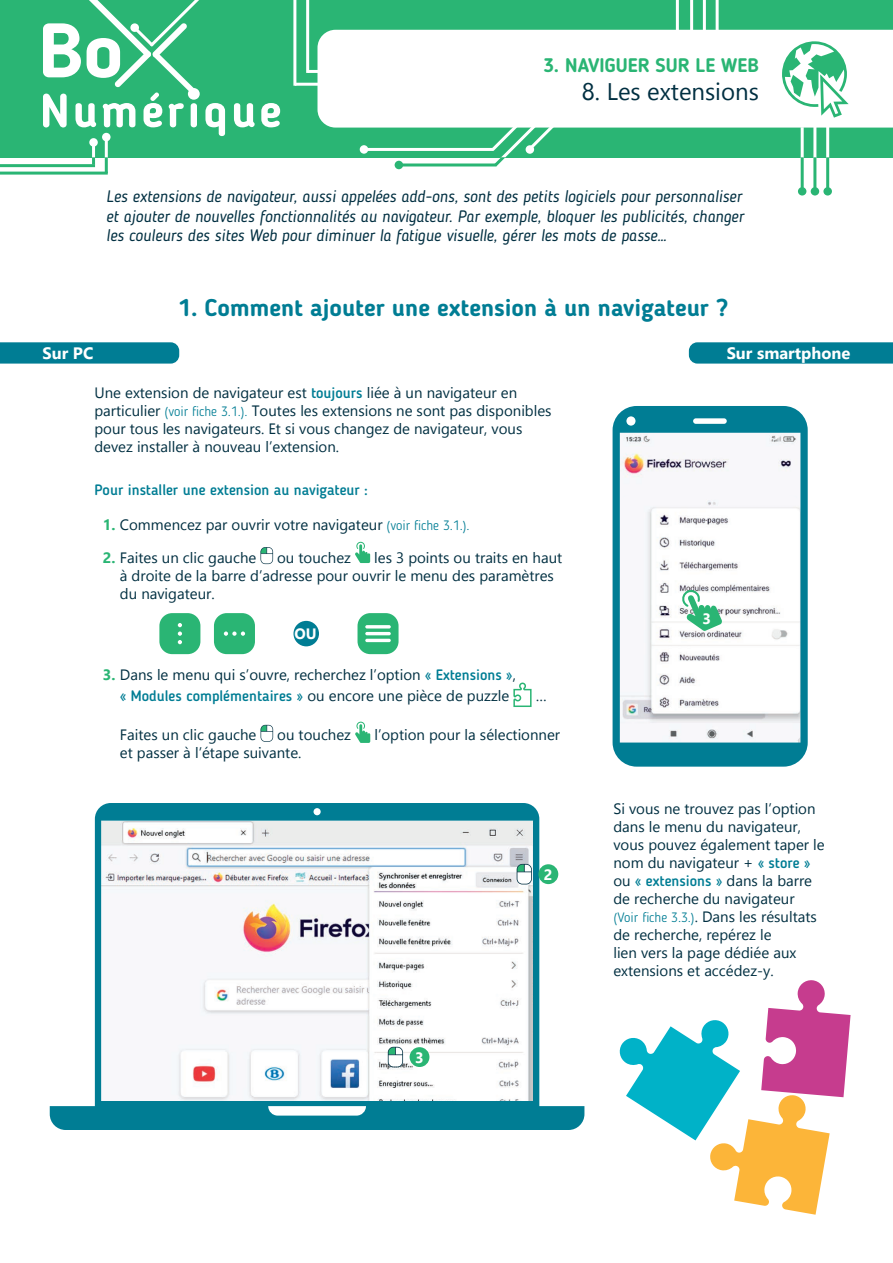
<style>
.page{position:relative;width:893px;height:1263px;background:#fff}
.page>*{position:absolute;margin:0;border:0;box-sizing:border-box;transform-origin:0 0}
.Titres{font:700 24px "Blogger Sans";color:#007d94}
.t1{font:24px "Gadugi";color:#002f41}
.t2{font:700 19.5px "Blogger Sans";color:#2ab574}
.t3{font:italic 16.5px/19.8px "Blogger Sans";color:#002f41}
.Titre_PC-Smartphone{font:700 16.5px "Gadugi";color:#fff}
.Paragraphe{font:15px/18px "Gadugi";color:#002f41}
.Paragraphe-2{font:500 15px "Blogger Sans";color:#007d94}
.t4{font:700 15px "Gadugi";color:#fff}
.s1{font-family:"Blogger Sans";font-weight:500;color:#007d94}
.s2{font-family:"Blogger Sans";font-weight:300;font-size:13.5px;color:#007d94}
.s3{font-weight:700;color:#2ab574}
</style>
<div class="page">
<svg style="left:260px;top:547px;width:13px;height:17px"></svg>
<svg style="left:355px;top:542px;width:15px;height:21px"></svg>
<svg style="left:513px;top:682px;width:19px;height:25px"></svg>
<svg style="left:261px;top:725px;width:12px;height:17px"></svg>
<svg style="left:355px;top:722px;width:15px;height:21px"></svg>
<svg style="left:50px;top:803px;width:534px;height:327px"></svg>
<svg style="left:613px;top:406px;width:195px;height:361px"></svg>
<div style="left:626px;top:416px;width:9px;height:10px;background:#fff;border-radius:50%"></div>
<svg style="left:0;top:342px;width:179px;height:22px;background:#0a8298"></svg>
<svg style="left:689px;top:342px;width:204px;height:22px;background:#0a8298"></svg>
<svg style="left:619px;top:980px;width:231px;height:235px"></svg>
<div style="left:357px;top:613px;width:42px;height:41px;background:#2ab574;border-radius:13px"></div>
<hr style="left:365px;top:625px;width:26px;height:3px;background:#fff;border-radius:2px">
<hr style="left:365px;top:632px;width:26px;height:3px;background:#fff;border-radius:2px">
<hr style="left:365px;top:639px;width:26px;height:3px;background:#fff;border-radius:2px">
<div style="left:214px;top:613px;width:41px;height:41px;background:#2ab574;border-radius:13px"></div>
<svg style="left:224px;top:631px;width:21px;height:5px"></svg>
<div style="left:159px;top:613px;width:41px;height:41px;background:#2ab574;border-radius:13px"></div>
<svg style="left:178px;top:623px;width:4px;height:21px"></svg>
<div style="left:293px;top:621px;width:26px;height:25px;background:#007d94;border-radius:50%"></div>
<svg style="left:517px;top:864px;width:15px;height:20px"></svg>
<div style="left:538px;top:864px;width:20px;height:20px;background:#2ab574;border-radius:50%"></div>
<svg style="left:681px;top:589px;width:41px;height:42px"></svg>
<div style="left:697px;top:608px;width:20px;height:20px;background:#2ab574;border-radius:50%"></div>
<svg style="left:388px;top:1047px;width:15px;height:20px"></svg>
<div style="left:410px;top:1047px;width:19px;height:20px;background:#2ab574;border-radius:50%"></div>
<div style="left:0;top:0;width:893px;height:157px;background:#2ab574"></div>
<div style="left:317px;top:30px;width:576px;height:98px;background:#fff"></div>
<hr style="left:676px;top:0;width:3px;height:31px;background:#fff">
<hr style="left:364px;top:148px;width:129px;height:3px;background:#fff">
<div style="left:360px;top:145px;width:8px;height:9px;background:#fff;border-radius:50%"></div>
<hr style="left:801px;top:127px;width:3px;height:40px;background:#fff">
<hr style="left:813px;top:124px;width:3px;height:43px;background:#fff">
<hr style="left:826px;top:122px;width:3px;height:45px;background:#fff">
<hr style="left:690px;top:0;width:3px;height:31px;background:#fff">
<hr style="left:703px;top:0;width:3px;height:31px;background:#fff">
<hr style="left:716px;top:0;width:3px;height:31px;background:#fff">
<hr style="left:105px;top:141px;width:3px;height:32px;background:#fff">
<hr style="left:92px;top:144px;width:3px;height:35px;background:#fff">
<hr style="left:306px;top:0;width:3px;height:73px;background:#fff">
<hr style="left:293px;top:0;width:3px;height:86px;background:#fff">
<hr style="left:308px;top:70px;width:34px;height:3px;background:#fff">
<hr style="left:295px;top:83px;width:32px;height:3px;background:#fff">
<div style="left:89px;top:138px;width:9px;height:9px;background:#fff;border-radius:50%"></div>
<div style="left:102px;top:133px;width:9px;height:8px;background:#fff;border-radius:50%"></div>
<hr style="left:801px;top:157px;width:3px;height:33px;background:#2ab574">
<hr style="left:813px;top:157px;width:3px;height:35px;background:#2ab574">
<div style="left:811px;top:187px;width:8px;height:9px;background:#2ab574;border-radius:50%"></div>
<div style="left:798px;top:187px;width:8px;height:9px;background:#2ab574;border-radius:50%"></div>
<hr style="left:826px;top:157px;width:3px;height:35px;background:#2ab574">
<div style="left:823px;top:187px;width:9px;height:9px;background:#2ab574;border-radius:50%"></div>
<hr style="left:399px;top:163px;width:97px;height:3px;background:#2ab574">
<div style="left:395px;top:161px;width:8px;height:8px;background:#2ab574;border-radius:50%"></div>
<svg style="left:488px;top:119px;width:69px;height:47px"></svg>
<svg style="left:92px;top:157px;width:3px;height:7px"></svg>
<hr style="left:0;top:164px;width:95px;height:3px;background:#2ab574">
<hr style="left:105px;top:157px;width:3px;height:16px;background:#2ab574">
<hr style="left:0;top:172px;width:108px;height:3px;background:#2ab574">
<svg style="left:234px;top:103px;width:21px;height:24px"></svg>
<svg style="left:261px;top:103px;width:19px;height:24px"></svg>
<svg style="left:43px;top:0;width:182px;height:136px"></svg>
<div style="left:188px;top:88px;width:12px;height:12px;background:#fff;border-radius:50%"></div>
<div style="left:130px;top:23px;width:9px;height:9px;background:#fff;border-radius:50%"></div>
<svg style="left:781px;top:41px;width:68px;height:77px"></svg>
<h2 class="t2" style="left:543px;top:53px;width:217px">3. NAVIGUER SUR LE WEB</h2>
<h1 class="t1" style="left:582px;top:78px;width:178px">8. Les extensions</h1>
<p class="t3" style="left:106px;top:186px;width:639px">Les extensions de navigateur, aussi appelées add-ons, sont des petits logiciels pour personnaliser et ajouter de nouvelles fonctionnalités au navigateur. Par exemple, bloquer les publicités, changer les couleurs des sites Web pour diminuer la fatigue visuelle, gérer les mots de passe…</p>
<p class="Titres" style="left:178px;top:293px;width:551px">1. Comment ajouter une extension à un navigateur ?</p>
<p class="Titre_PC-Smartphone" style="left:43px;top:343px;width:52px">Sur PC</p>
<p class="Titre_PC-Smartphone" style="left:727px;top:343px;width:125px">Sur smartphone</p>
<p class="Paragraphe" style="left:94px;top:383px;width:459px">Une extension de navigateur est <span class="s1">toujours</span> liée à un navigateur en particulier <span class="s2">(voir fiche 3.1.).</span> Toutes les extensions ne sont pas disponibles pour tous les navigateurs. Et si vous changez de navigateur, vous devez installer à nouveau l’extension.</p>
<p class="Paragraphe-2" style="left:94px;top:481px;width:275px">Pour installer une extension au navigateur :</p>
<p class="Paragraphe" style="left:103px;top:516px;width:368px"><span class="s3">1.</span> Commencez par ouvrir votre navigateur <span class="s2">(voir fiche 3.1.).</span></p>
<p class="Paragraphe" style="left:103px;top:549px;width:155px"><span class="s3">2.</span> Faites un clic gauche</p>
<p class="Paragraphe" style="left:277px;top:549px;width:75px">ou touchez</p>
<p class="Paragraphe" style="left:120px;top:549px;width:444px;text-indent:254px">les 3 points ou traits en haut à droite de la barre d’adresse pour ouvrir le menu des paramètres du navigateur.</p>
<p class="t4" style="left:294px;top:625px;width:24px">OU</p>
<p class="Paragraphe" style="left:120px;top:664px;width:398px;line-height:21.1px;text-indent:-17px"><span class="s3">3.</span> Dans le menu qui s’ouvre, recherchez l’option <span class="s1">« Extensions »</span>, <span class="s1">« Modules complémentaires »</span> ou encore une pièce de puzzle</p>
<p class="Paragraphe" style="left:536px;top:686px;width:12px">…</p>
<p class="Paragraphe" style="left:120px;top:725px;width:138px">Faites un clic gauche</p>
<p class="Paragraphe" style="left:277px;top:725px;width:75px">ou touchez</p>
<p class="Paragraphe" style="left:374px;top:725px;width:187px">l’option pour la sélectionner</p>
<p class="Paragraphe" style="left:120px;top:743px;width:183px">et passer à l’étape suivante.</p>
<p class="t4" style="left:415px;top:1048px;width:10px">3</p>
<p class="t4" style="left:544px;top:865px;width:10px">2</p>
<p class="t4" style="left:702px;top:609px;width:10px">3</p>
<p class="Paragraphe" style="left:613px;top:800px;width:213px">Si vous ne trouvez pas l’option dans le menu du navigateur, vous pouvez également taper le nom du navigateur + <span class="s1">« store » </span>ou <span class="s1">« extensions »</span> dans la barre de recherche du navigateur<br><span class="s2">(Voir fiche 3.3.)</span>. Dans les résultats de recherche, repérez le<br>lien vers la page dédiée aux extensions et accédez-y.</p>
</div>
